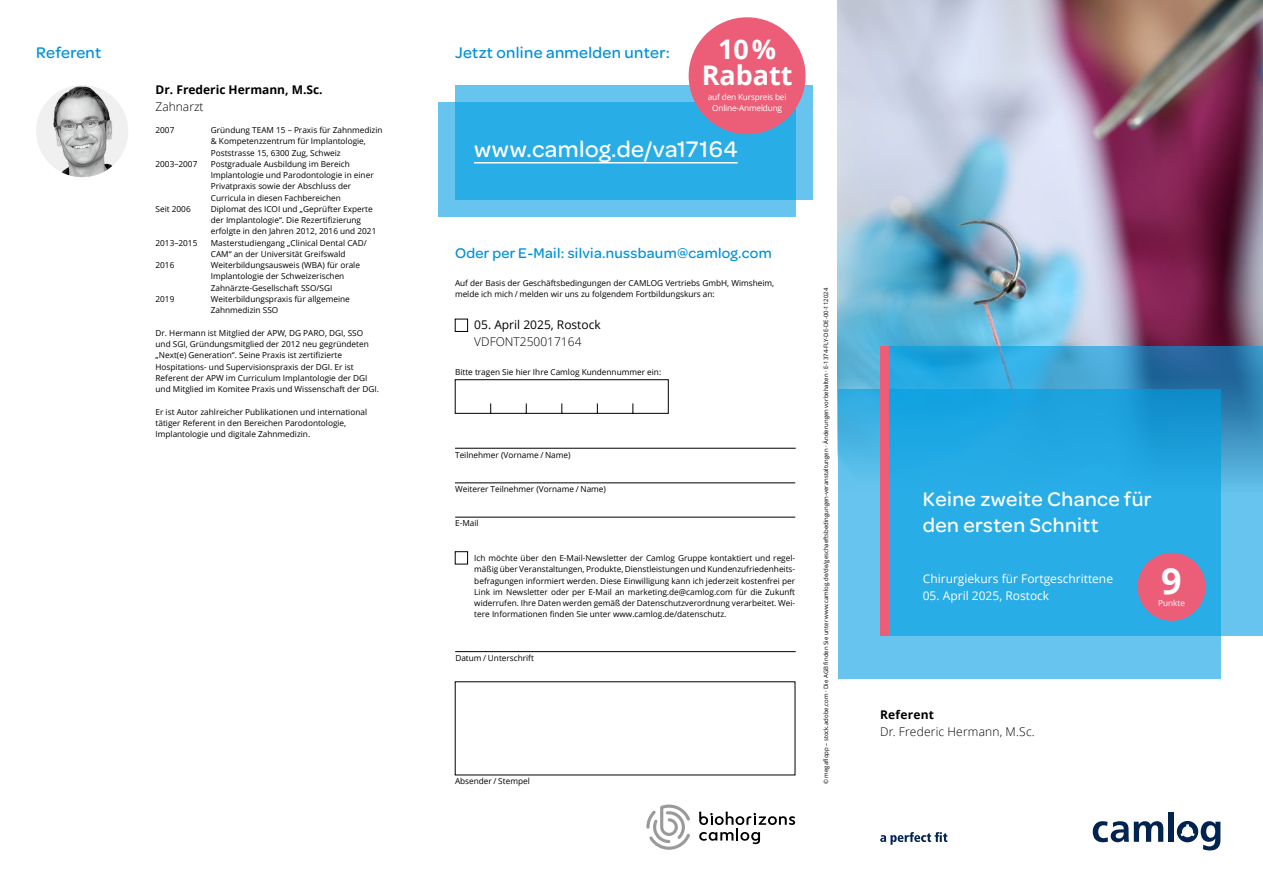
<style>
.page{position:relative;width:1263px;height:893px;background:#fff}
.page>*{position:absolute;margin:0;border:0;box-sizing:border-box;transform-origin:0 0}
.t1{font:700 36px "Open Sans";color:#fff}
.t2{font:700 27px/25.5px "Open Sans";color:#fff;text-align:center}
.t3{font:500 24px "Omnes";letter-spacing:.02em;color:#fff}
.t4{font:500 21px/25.2px "Omnes";letter-spacing:.02em;color:#fff}
.t5{font:500 16.5px "Omnes";letter-spacing:.02em;color:#0092d8}
.t6{font:500 15px "Omnes";letter-spacing:.02em;color:#0092d8}
.t7{font:12px "Open Sans";color:#fff}
.t8{font:300 12px "Open Sans";color:#000}
.t9{font:700 12px "Open Sans";color:#000}
.t10{font:12px "Open Sans";color:#000}
.t11{font:700 12px "Open Sans";letter-spacing:.02em;color:#000}
.t12{font:8.25px/11.2px "Open Sans";color:#000}
.t13{font:8.25px/11.2px "Open Sans";letter-spacing:-.02em;color:#fff;text-align:center}
.t14{font:6px "Open Sans";color:#000}
</style>
<div class="page">
<div style="left:438px;top:102px;width:357px;height:115px;background:#66c4ee"></div>
<svg style="left:455px;top:85px;width:357px;height:115px;background:#33b0e8"></svg>
<img style="left:838px;top:0;width:425px;height:389px">
<svg style="left:880px;top:832px;width:67px;height:13px"></svg>
<svg style="left:1093px;top:821px;width:70px;height:21px"></svg>
<div style="left:1168px;top:812px;width:6px;height:30px;background:#002350"></div>
<svg style="left:1177px;top:821px;width:43px;height:29px"></svg>
<svg style="left:699px;top:812px;width:96px;height:32px"></svg>
<svg style="left:646px;top:804px;width:44px;height:46px"></svg>
<svg style="left:838px;top:389px;width:382px;height:289px;background:#61c1ec"></svg>
<svg style="left:889px;top:347px;width:374px;height:289px;background:#2aa6de"></svg>
<div style="left:1137px;top:553px;width:68px;height:68px;background:#ec5e77;border-radius:50%"></div>
<hr style="left:455px;top:448px;width:341px;height:1px;background:#000">
<hr style="left:455px;top:483px;width:340px;height:1px;background:#000">
<hr style="left:455px;top:517px;width:340px;height:1px;background:#000">
<svg style="left:455px;top:379px;width:214px;height:35px"></svg>
<div style="left:880px;top:347px;width:9px;height:289px;background:#ec5e77"></div>
<div style="left:455px;top:319px;width:13px;height:13px;border:1px solid #000"></div>
<hr style="left:474px;top:162px;width:264px;height:1px;background:#fff">
<img style="left:36px;top:85px;width:92px;height:92px;border-radius:46px">
<div style="left:689px;top:17px;width:116px;height:117px;background:#ec5e77;border-radius:50%"></div>
<hr style="left:455px;top:651px;width:341px;height:1px;background:#000">
<div style="left:455px;top:551px;width:13px;height:13px;border:1px solid #000"></div>
<h3 class="t5" style="left:36px;top:41px;width:67px">Referent</h3>
<h3 class="t9" style="left:156px;top:81px;width:169px">Dr. Frederic Hermann, M.Sc.</h3>
<h3 class="t8" style="left:156px;top:98px;width:50px">Zahnarzt</h3>
<p class="t12" style="left:156px;top:124px;width:20px">2007</p>
<p class="t12" style="left:211px;top:124px;width:173px">Gründung TEAM 15 – Praxis für Zahnmedizin &amp; Kompetenzzentrum für Implantologie,<br>Poststrasse 15, 6300 Zug, Schweiz</p>
<p class="t12" style="left:156px;top:158px;width:43px">2003–2007</p>
<p class="t12" style="left:211px;top:158px;width:164px">Postgraduale Ausbildung im Bereich Implantologie und Parodontologie in einer Privatpraxis sowie der Abschluss der Curricula in diesen Fachbereichen</p>
<p class="t12" style="left:156px;top:203px;width:37px">Seit 2006</p>
<p class="t12" style="left:211px;top:203px;width:167px">Diplomat des ICOI und „Geprüfter Experte der Implantologie“. Die Rezertifizierung erfolgte in den Jahren 2012, 2016 und 2021</p>
<p class="t12" style="left:156px;top:237px;width:43px">2013–2015</p>
<p class="t12" style="left:211px;top:237px;width:157px">Masterstudiengang „Clinical Dental CAD/<br>CAM“ an der Universität Greifswald</p>
<p class="t12" style="left:156px;top:259px;width:20px">2016</p>
<p class="t12" style="left:211px;top:259px;width:151px">Weiterbildungsausweis (WBA) für orale<br>Implantologie der Schweizerischen<br>Zahnä rzte-Gesellschaft SSO/SGI</p>
<p class="t12" style="left:156px;top:293px;width:20px">2019</p>
<p class="t12" style="left:211px;top:293px;width:141px">Weiterbildungspraxis für allgemeine<br>Zahnmedizin SSO</p>
<p class="t12" style="left:156px;top:327px;width:225px">Dr. Hermann ist Mitglied der APW, DG PARO, DGI, SSO und SGI, Grü ndungsmitglied der 2012 neu gegrü ndeten „Next(e) Generation“. Seine Praxis ist zertifizierte Hospitations- und Supervisionspraxis der DGI. Er ist Referent der APW im Curriculum Implantologie der DGI und Mitglied im Komitee Praxis und Wissenschaft der DGI.</p>
<p class="t12" style="left:156px;top:406px;width:213px">Er ist Autor zahlreicher Publikationen und international tätiger Referent in den Bereichen Parodontologie,<br>Implantologie und digitale Zahnmedizin.</p>
<h3 class="t5" style="left:455px;top:41px;width:216px">Jetzt online anmelden unter:</h3>
<h2 class="t2" style="left:702px;top:36px;width:92px">10 %<br>Rabatt</h2>
<p class="t13" style="left:708px;top:91px;width:80px">auf den Kurspreis bei<br>Online-Anmeldung</p>
<h3 class="t3" style="left:474px;top:132px;width:265px">www.camlog.de/va17164</h3>
<h3 class="t6" style="left:455px;top:243px;width:318px">Oder per E-Mail: silvia.nussbaum@camlog.com</h3>
<p class="t12" style="left:455px;top:277px;width:321px">Auf der Basis der Geschäftsbedingungen der CAMLOG Vertriebs GmbH, Wimsheim, melde ich mich / melden wir uns zu folgendem Fortbildungskurs an:</p>
<h3 class="t10" style="left:474px;top:317px;width:128px">05. April 2025, Rostock</h3>
<h3 class="t8" style="left:474px;top:333px;width:109px">VDFONT250017164</h3>
<p class="t12" style="left:455px;top:366px;width:208px">Bitte tragen Sie hier Ihre Camlog Kundennummer ein:</p>
<p class="t12" style="left:455px;top:449px;width:117px">Teilnehmer (Vorname / Name)</p>
<p class="t12" style="left:455px;top:483px;width:152px">Weiterer Teilnehmer (Vorname / Name)</p>
<p class="t12" style="left:455px;top:517px;width:25px">E-Mail</p>
<p class="t12" style="left:474px;top:552px;width:322px;text-align:justify">Ich möchte über den E-Mail-Newsletter der Camlog Gruppe kontaktiert und regel&shy;mäßig über Veranstaltungen, Produkte, Dienstleistungen und Kundenzufriedenheits&shy;befragungen informiert werden. Diese Einwilligung kann ich jederzeit kostenfrei per Link im Newsletter oder per E-Mail an marketing.de@camlog.com für die Zukunft widerrufen. Ihre Daten werden gemäß der Datenschutzverordnung verarbeitet. Wei&shy;tere Informationen finden Sie unter www.camlog.de/datenschutz.</p>
<p class="t12" style="left:455px;top:652px;width:80px">Datum / Unterschrift</p>
<p class="t12" style="left:455px;top:775px;width:76px">Absender / Stempel</p>
<p class="t14" style="left:822px;top:784px;width:498px;rotate:-90deg">© megaflopp – stock.adobe.com · Die AGB finden Sie unter www.camlog.de/de/geschaeftsbedingungen-veranstaltungen · Änderungen vorbehalten · E-1374-FLY-DE-DE-00-112024</p>
<h3 class="t4" style="left:923px;top:485px;width:230px">Keine zweite Chance für den ersten Schnitt</h3>
<h3 class="t7" style="left:923px;top:570px;width:192px">Chirurgiekurs für Fortgeschrittene</h3>
<h3 class="t7" style="left:923px;top:587px;width:128px">05. April 2025, Rostock</h3>
<h3 class="t11" style="left:880px;top:706px;width:55px">Referent</h3>
<h3 class="t8" style="left:880px;top:723px;width:156px">Dr. Frederic Hermann, M.Sc.</h3>
<h1 class="t1" style="left:1161px;top:555px;width:22px">9</h1>
<p class="t13" style="left:1158px;top:597px;width:28px">Punkte</p>
</div>
